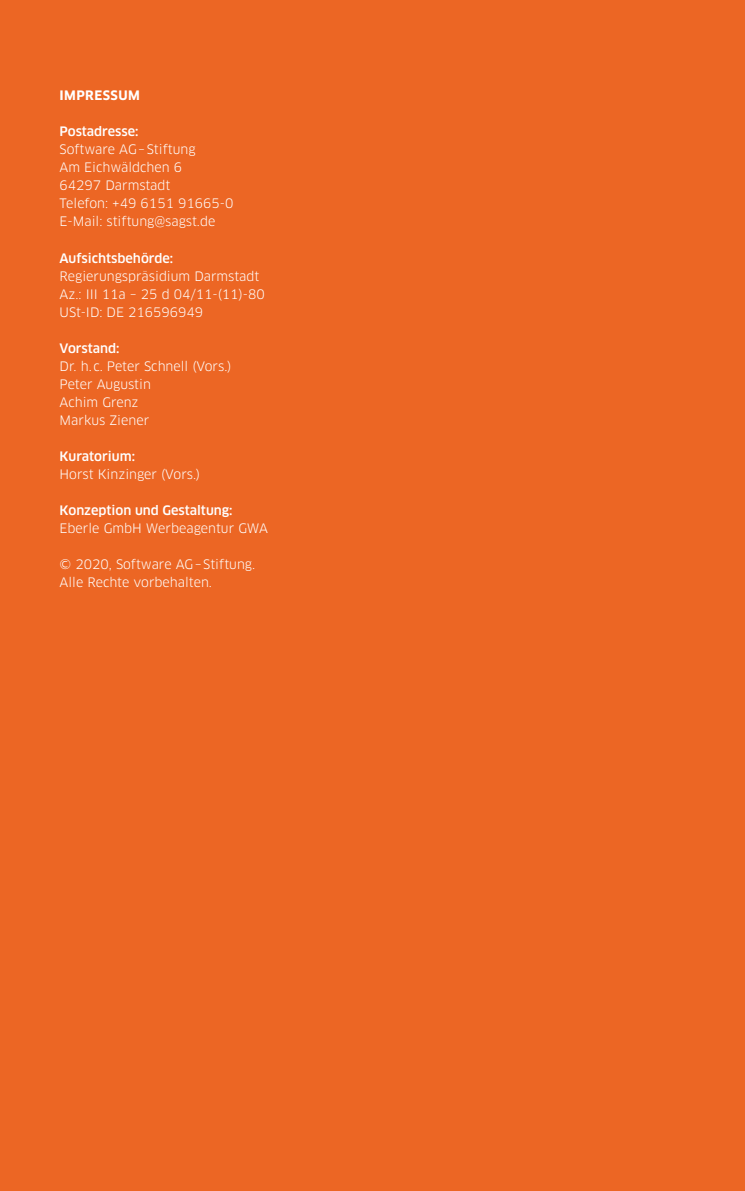
<style>
.page{position:relative;width:745px;height:1191px;background:#fff}
.page>*{position:absolute;margin:0;border:0;box-sizing:border-box;transform-origin:0 0}
.t1{font:12.75px/18px "Clan OT";color:#fff}
.t2{font:500 12.75px "Clan OT";color:#fff}
.t3{font:700 12.75px "Clan OT";letter-spacing:.035em;color:#fff}
</style>
<div class="page">
<div style="left:0;top:0;width:744px;height:1191px;background:#ec6624"></div>
<p class="t3" style="left:60px;top:88px;width:82px">IMPRESSUM</p>
<p class="t2" style="left:60px;top:124px;width:80px">Postadresse:</p>
<p class="t1" style="left:60px;top:141px;width:175px">Software AG–Stiftung<br>Am Eichwäldchen 6<br>64297 Darmstadt<br>Telefon: +49 6151 91665-0<br>E-Mail: stiftung@sagst.de</p>
<p class="t2" style="left:60px;top:250px;width:115px">Aufsichtsbehörde:</p>
<p class="t1" style="left:60px;top:267px;width:206px">Regierungspräsidium Darmstadt<br>Az.: III 11a – 25 d 04/11-(11)-80<br>USt-ID: DE 216596949</p>
<p class="t2" style="left:60px;top:340px;width:61px">Vorstand:</p>
<p class="t1" style="left:60px;top:357px;width:173px">Dr. h.c. Peter Schnell (Vors.)<br>Peter Augustin<br>Achim Grenz<br>Markus Ziener</p>
<p class="t2" style="left:60px;top:448px;width:77px">Kuratorium:</p>
<p class="t1" style="left:60px;top:465px;width:142px">Horst Kinzinger (Vors.)</p>
<p class="t2" style="left:60px;top:502px;width:174px">Konzeption und Gestaltung:</p>
<p class="t1" style="left:60px;top:519px;width:210px">Eberle GmbH Werbeagentur GWA</p>
<p class="t1" style="left:60px;top:555px;width:197px">© 2020, Software AG–Stiftung.<br>Alle Rechte vorbehalten.</p>
</div>
